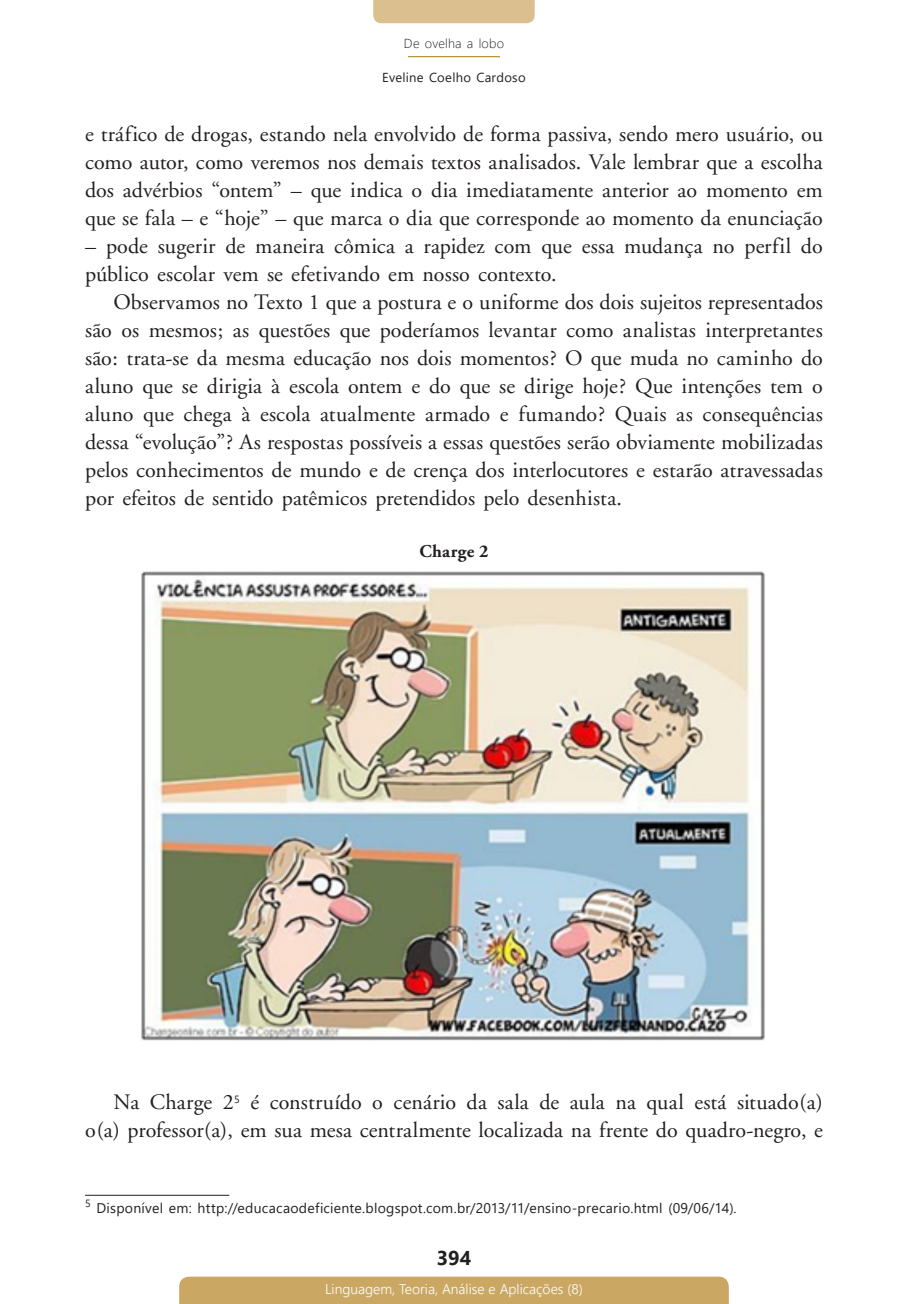
<style>
.page{position:relative;width:908px;height:1304px;background:#fff}
.page>*{position:absolute;margin:0;border:0;box-sizing:border-box;transform-origin:0 0}
.LAS_TEXTO{font:22px/28px "Adobe Garamond";letter-spacing:.005em;color:#231f20;text-align:justify}
.t1{font:700 20px "Segoe UI";color:#231f20}
.LAS_TABELA_tit{font:700 18px "Adobe Garamond";letter-spacing:.02em;color:#231f20}
.LAS_RODAPE{font:14px "Segoe UI";letter-spacing:.02em;color:#231f20}
.t2{font:300 14px "Segoe UI";color:#fff}
.t3{font:13px "Segoe UI";letter-spacing:.02em;color:#231f20}
.t4{font:300 13px "Segoe UI";letter-spacing:.02em;color:#231f20}
</style>
<div class="page">
<hr style="left:408px;top:56px;width:91px;height:1px;background:#a57903">
<div style="left:179px;top:1277px;width:549px;height:27px;background:#caa863"></div>
<div style="left:373px;top:0;width:161px;height:23px;background:#dbbf8e"></div>
<img style="left:141px;top:571px;width:624px;height:470px">
<hr style="left:85px;top:1195px;width:144px;height:1px;background:#231f20">
<p class="t4" style="left:403px;top:32px;width:102px">De ovelha a lobo</p>
<p class="t3" style="left:382px;top:67px;width:145px">Eveline Coelho Cardoso</p>
<p class="LAS_TEXTO" style="left:85px;top:120px;width:739px">e tráfico de drogas, estando nela envolvido de forma passiva, sendo mero usuário, ou como autor, como veremos nos demais textos analisados. Vale lembrar que a escolha dos advérbios “ontem” – que indica o dia imediatamente anterior ao momento em que se fala – e “hoje” – que marca o dia que corresponde ao momento da enunciação</p>
<p class="LAS_TEXTO" style="left:85px;top:232px;width:738px">– pode sugerir de maneira cômica a rapidez com que essa mudança no perfil do público escolar vem se efetivando em nosso contexto.</p>
<p class="LAS_TEXTO" style="left:85px;top:288px;width:739px;text-indent:28px">Observamos no Texto 1 que a postura e o uniforme dos dois sujeitos representados são os mesmos; as questões que poderíamos levantar como analistas interpretantes são: trata-se da mesma educação nos dois momentos? O que muda no caminho do aluno que se dirigia à escola ontem e do que se dirige hoje? Que intenções tem o aluno que chega à escola atualmente armado e fumando? Quais as consequências dessa “evolução”? As respostas possíveis a essas questões serão obviamente mobilizadas pelos conhecimentos de mundo e de crença dos interlocutores e estarão atravessadas por efeitos de sentido patêmicos pretendidos pelo desenhista.</p>
<p class="LAS_TABELA_tit" style="left:419px;top:541px;width:71px">Charge 2</p>
<p class="LAS_TEXTO" style="left:85px;top:1088px;width:739px;text-align:right">Na Charge 2<sup>5</sup> é construído o cenário da sala de aula na qual está situado(a) o(a) professor(a), em sua mesa centralmente localizada na frente do quadro-negro, e</p>
<p class="LAS_RODAPE" style="left:85px;top:1197px;width:652px"><sup>5</sup> Disponível em: http://educacaodeficiente.blogspot.com.br/2013/11/ensino-precario.html (09/06/14).</p>
<p class="t1" style="left:436px;top:1241px;width:36px">394</p>
<p class="t2" style="left:325px;top:1278px;width:259px">Linguagem, Teoria, Análise e Aplicações (8)</p>
</div>
